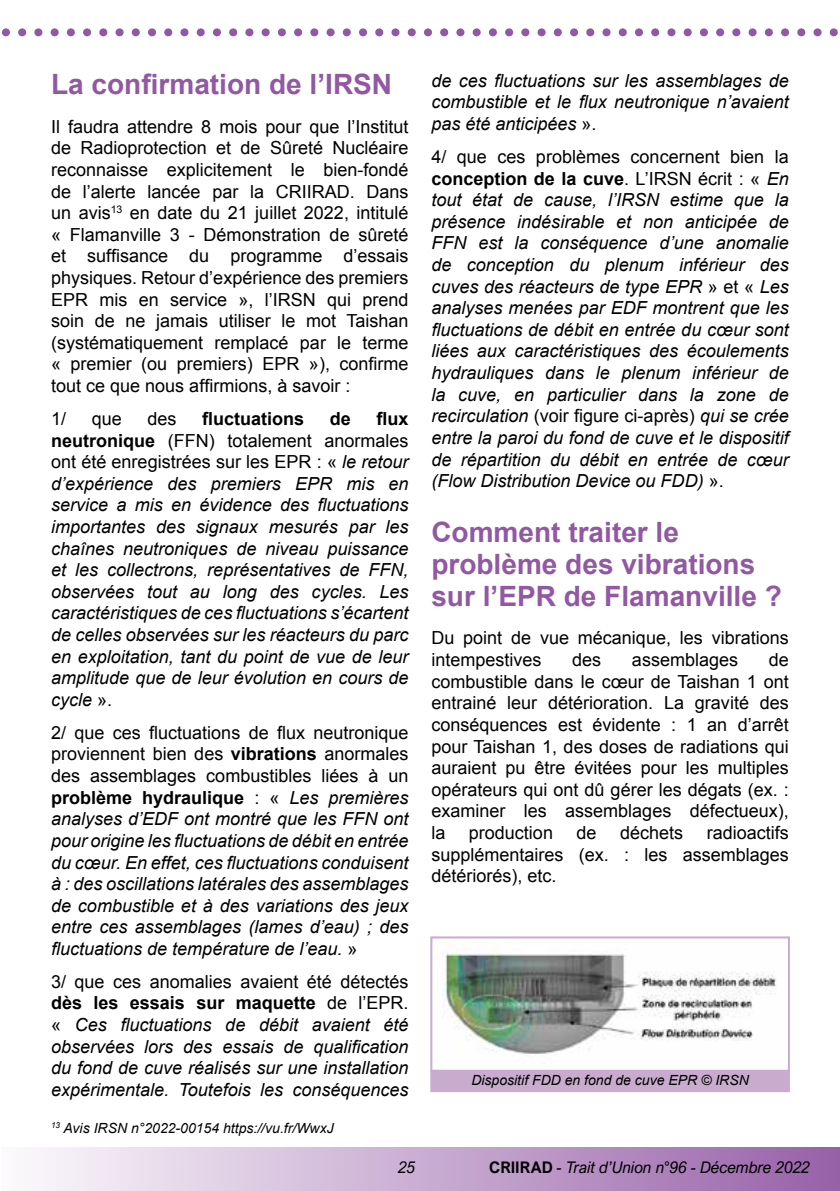
<style>
.page{position:relative;width:840px;height:1191px;background:#fff}
.page>*{position:absolute;margin:0;border:0;box-sizing:border-box;transform-origin:0 0}
.t1{font:700 28px/32px "Arial";color:#9258a4}
.t2{font:italic 18px/21.6px "Arial";color:#000;text-align:justify}
.t3{font:18px/21.6px "Arial";color:#000;text-align:justify}
.t4{font:700 18px "Arial";color:#000}
.t5{font:italic 16px "Arial Nova";color:#000;scale:.96 1}
.t6{font:italic 14px "Arial";color:#000}
.s1{font-weight:700;font-style:normal}
.s2{font-style:normal}
</style>
<div class="page">
<svg style="left:1px;top:28px;width:837px;height:8px"></svg>
<div style="left:1px;top:1147px;width:838px;height:44px;background:linear-gradient(to right,#fcfafc,#9861a9)"></div>
<img style="left:433px;top:939px;width:343px;height:115px">
<div style="left:430px;top:936px;width:359px;height:135px;border:2px solid #c8abcf"></div>
<div style="left:430px;top:1069px;width:359px;height:23px;background:#c8abcf;border:2px solid #c8abcf"></div>
<h1 class="t1" style="left:51px;top:69px;width:342px">La confirmation de l’IRSN</h1>
<p class="t3" style="left:51px;top:116px;width:359px">Il faudra attendre 8 mois pour que l’Institut de Radioprotection et de Sûreté Nucléaire reconnaisse explicitement le bien-fondé de l’alerte lancée par la CRIIRAD. Dans un avis<sup>13</sup> en date du 21 juillet 2022, intitulé « Flamanville 3 - Démonstration de sûreté et suffisance du programme d’essais physiques. Retour d’expérience des premiers EPR mis en service », l’IRSN qui prend soin de ne jamais utiliser le mot Taishan (systématiquement remplacé par le terme « premier (ou premiers) EPR »), confirme tout ce que nous affirmions, à savoir :</p>
<p class="t3" style="left:51px;top:408px;width:17px">1/</p>
<p class="t3" style="left:92px;top:408px;width:32px">que</p>
<p class="t3" style="left:147px;top:408px;width:31px">des</p>
<p class="t4" style="left:202px;top:407px;width:104px">fluctuations</p>
<p class="t4" style="left:330px;top:407px;width:23px">de</p>
<p class="t2" style="left:51px;top:408px;width:359px;text-indent:325px"><span class="s1">flux neutronique</span> <span class="s2">(FFN) totalement anormales ont été enregistrées sur les EPR : «</span> le retour d’expérience des premiers EPR mis en service a mis en évidence des fluctuations importantes des signaux mesurés par les chaînes neutroniques de niveau puissance et les collectrons, représentatives de FFN, observées tout au long des cycles. Les caractéristiques de ces fluctuations s’écartent de celles observées sur les réacteurs du parc en exploitation, tant du point de vue de leur amplitude que de leur évolution en cours de cycle <span class="s2">».</span></p>
<p class="t2" style="left:51px;top:722px;width:359px"><span class="s2">2/ que ces fluctuations de flux neutronique proviennent bien des</span> <span class="s1">vibrations</span> <span class="s2">anormales des assemblages combustibles liées à un </span><span class="s1">problème hydraulique</span> <span class="s2">: «</span> Les premières analyses d’EDF ont montré que les FFN ont pour origine les fluctuations de débit en entrée du cœur. En effet, ces fluctuations conduisent à : des oscillations latérales des assemblages de combustible et à des variations des jeux entre ces assemblages (lames d’eau) ; des fluctuations de température de l’eau. <span class="s2">»</span></p>
<p class="t2" style="left:51px;top:971px;width:359px"><span class="s2">3/ que ces anomalies avaient été détectés </span><span class="s1">dès les essais sur maquette</span> <span class="s2">de l’EPR. «</span> Ces fluctuations de débit avaient été observées lors des essais de qualification du fond de cuve réalisés sur une installation expérimentale. Toutefois les conséquences</p>
<p class="t6" style="left:51px;top:1119px;width:284px"><sup>13</sup> Avis IRSN n°2022-00154 https://vu.fr/WwxJ</p>
<p class="t2" style="left:431px;top:70px;width:359px">de ces fluctuations sur les assemblages de combustible et le flux neutronique n’avaient pas été anticipées <span class="s2">».</span></p>
<p class="t2" style="left:431px;top:146px;width:359px"><span class="s2">4/ que ces problèmes concernent bien la </span><span class="s1">conception de la cuve</span><span class="s2">. L’IRSN écrit : «</span> En tout état de cause, l’IRSN estime que la présence indésirable et non anticipée de FFN est la conséquence d’une anomalie de conception du plenum inférieur des cuves des réacteurs de type EPR <span class="s2">» et «</span> Les analyses menées par EDF montrent que les fluctuations de débit en entrée du cœur sont liées aux caractéristiques des écoulements hydrauliques dans le plenum inférieur de la cuve, en particulier dans la zone de recirculation <span class="s2">(voir figure ci-après)</span> qui se crée entre la paroi du fond de cuve et le dispositif de répartition du débit en entrée de cœur (Flow Distribution Device ou FDD) <span class="s2">».</span></p>
<h1 class="t1" style="left:431px;top:517px;width:352px">Comment traiter le problème des vibrations sur l’EPR de Flamanville ?</h1>
<p class="t3" style="left:431px;top:627px;width:359px">Du point de vue mécanique, les vibrations intempestives</p>
<p class="t3" style="left:431px;top:649px;width:359px;text-indent:337px">de combustible dans le cœur de Taishan 1 ont entrainé leur détérioration. La gravité des conséquences est évidente : 1 an d’arrêt pour Taishan 1, des doses de radiations qui auraient pu être évitées pour les multiples opérateurs qui ont dû gérer les dégats (ex. : examiner les assemblages défectueux), la</p>
<p class="t3" style="left:572px;top:649px;width:31px">des</p>
<p class="t3" style="left:631px;top:649px;width:108px">assemblages</p>
<p class="t3" style="left:431px;top:822px;width:359px;text-indent:275px">radioactifs supplémentaires (ex. : les assemblages détériorés), etc.</p>
<p class="t3" style="left:468px;top:822px;width:86px">production</p>
<p class="t3" style="left:576px;top:822px;width:22px">de</p>
<p class="t3" style="left:619px;top:822px;width:65px">déchets</p>
<p class="t6" style="left:471px;top:1071px;width:279px">Dispositif FDD en fond de cuve EPR © IRSN</p>
<p class="t5" style="left:398px;top:1158px;width:19px">25</p>
<p class="t5" style="left:489px;top:1158px;width:335px"><span class="s1">CRIIRAD</span> - Trait d’Union n°96 - Décembre 2022</p>
</div>
